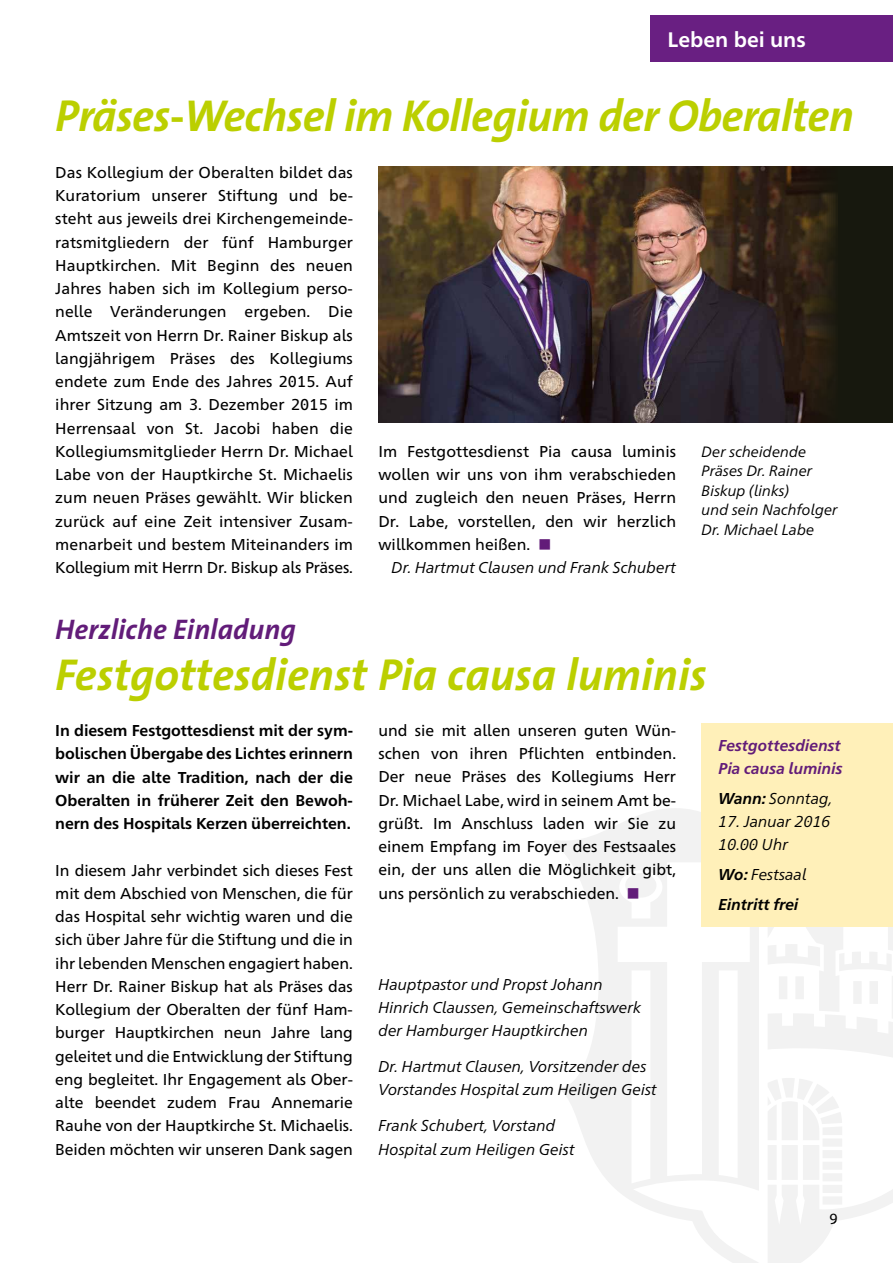
<style>
.page{position:relative;width:893px;height:1263px;background:#fff}
.page>*{position:absolute;margin:0;border:0;box-sizing:border-box;transform-origin:0 0}
.t1{font:italic 700 45px "The Sans";letter-spacing:-.015em;color:#bbcf00}
.t2{font:italic 700 28.5px "The Sans";color:#621c79}
.t3{font:700 21px "Frutiger Neue 1450 Pro";color:#fff}
.t4{font:15.75px/23.2px "Frutiger Neue 1450 Pro";color:#000;text-align:justify}
.t5{font:italic 15.75px/23.2px "Frutiger Neue 1450 Pro";color:#000}
.t6{font:700 15.75px/23.2px "Frutiger Neue 1450 Pro";letter-spacing:-.005em;color:#000;text-align:justify}
.t7{font:italic 700 15.75px/23.2px "Frutiger Neue 1450 Pro";color:#621c79}
.t8{font:italic 700 15.75px/29.7px "Frutiger Neue 1450 Pro";color:#000}
.t9{font:15.75px "Myriad Pro";color:#000}
.t10{font:italic 15px/19.5px "Frutiger Neue 1450 Pro";color:#000}
.s1{color:#621c79}
.s2{font-weight:700}
.s3{font-weight:400}
</style>
<div class="page">
<svg style="left:554px;top:808px;width:339px;height:455px"></svg>
<div style="left:651px;top:15px;width:242px;height:47px;background:#691f82"></div>
<div style="left:702px;top:723px;width:191px;height:203px;background:#fff0b9"></div>
<div style="left:378px;top:166px;width:515px;height:256px;background:#17180e"></div>
<img style="left:378px;top:166px;width:458px;height:256px">
<h3 class="t3" style="left:668px;top:24px;width:140px">Leben bei uns</h3>
<h1 class="t1" style="left:55px;top:79px;width:800px">Präses-Wechsel im Kollegium der Oberalten</h1>
<p class="t4" style="left:55px;top:160px;width:299px">Das Kollegium der Oberalten bildet das Kuratorium unserer Stiftung und be&shy;steht aus jeweils drei Kirchengemeinde&shy;ratsmitgliedern der fünf Hamburger Hauptkirchen. Mit Beginn des neuen Jahres haben sich im Kollegium perso&shy;nelle Veränderungen ergeben. Die Amtszeit von Herrn Dr. Rainer Biskup als langjährigem Präses des Kollegiums endete zum Ende des Jahres 2015. Auf ihrer Sitzung am 3. Dezember 2015 im Herrensaal von St. Jacobi haben die Kollegiumsmitglieder Herrn Dr. Michael Labe von der Hauptkirche St. Michaelis zum neuen Präses gewählt. Wir blicken zurück auf eine Zeit intensiver Zusam&shy;menarbeit und bestem Miteinanders im Kollegium mit Herrn Dr. Biskup als Präses.</p>
<p class="t4" style="left:378px;top:439px;width:299px">Im Festgottesdienst Pia causa luminis wollen wir uns von ihm verabschieden und zugleich den neuen Präses, Herrn Dr. Labe, vorstellen, den wir herzlich willkommen heißen. <span class="s1">■</span></p>
<p class="t5" style="left:392px;top:555px;width:286px">Dr. Hartmut Clausen und Frank Schubert</p>
<p class="t10" style="left:702px;top:441px;width:138px">Der scheidende<br>Präses Dr. Rainer<br>Biskup (links)<br>und sein Nachfolger<br>Dr. Michael Labe</p>
<h2 class="t2" style="left:55px;top:606px;width:242px">Herzliche Einladung</h2>
<h1 class="t1" style="left:55px;top:637px;width:653px">Festgottesdienst Pia causa luminis</h1>
<p class="t6" style="left:55px;top:718px;width:299px">In diesem Festgottesdienst mit der sym&shy;bolischen Übergabe des Lichtes erinnern wir an die alte Tradition, nach der die Oberalten in früherer Zeit den Bewoh&shy;nern des Hospitals Kerzen überreichten.</p>
<p class="t4" style="left:55px;top:857px;width:299px">In diesem Jahr verbindet sich dieses Fest mit dem Abschied von Menschen, die für das Hospital sehr wichtig waren und die sich über Jahre für die Stiftung und die in ihr lebenden Menschen engagiert haben.<br>Herr Dr. Rainer Biskup hat als Präses das Kollegium der Oberalten der fünf Ham&shy;burger Hauptkirchen neun Jahre lang geleitet und die Entwicklung der Stiftung eng begleitet. Ihr Engagement als Ober&shy;alte beendet zudem Frau Annemarie Rauhe von der Hauptkirche St. Michaelis.<br>Beiden möchten wir unseren Dank sagen</p>
<p class="t4" style="left:378px;top:717px;width:299px">und sie mit allen unseren guten Wün&shy;schen von ihren Pflichten entbinden.<br>Der neue Präses des Kollegiums Herr Dr. Michael Labe, wird in seinem Amt be&shy;grüßt. Im Anschluss laden wir Sie zu einem Empfang im Foyer des Festsaales ein, der uns allen die Möglichkeit gibt, uns persönlich zu verabschieden. <span class="s1">■</span></p>
<p class="t5" style="left:378px;top:971px;width:264px">Hauptpastor und Propst Johann<br>Hinrich Claussen, Gemeinschaftswerk der Hamburger Hauptkirchen</p>
<p class="t5" style="left:378px;top:1054px;width:280px">Dr. Hartmut Clausen, Vorsitzender des<br>Vorstandes Hospital zum Heiligen Geist</p>
<p class="t5" style="left:378px;top:1113px;width:198px">Frank Schubert, Vorstand<br>Hospital zum Heiligen Geist</p>
<p class="t7" style="left:719px;top:733px;width:125px">Festgottesdienst<br>Pia causa luminis</p>
<p class="t5" style="left:719px;top:785px;width:115px"><span class="s2">Wann:</span> Sonntag,</p>
<p class="t5" style="left:719px;top:809px;width:113px">17. Januar 2016<br>10.00 Uhr</p>
<p class="t8" style="left:719px;top:859px;width:89px">Wo: <span class="s3">Festsaal<br></span>Eintritt frei</p>
<p class="t9" style="left:830px;top:1209px;width:10px">9</p>
</div>
